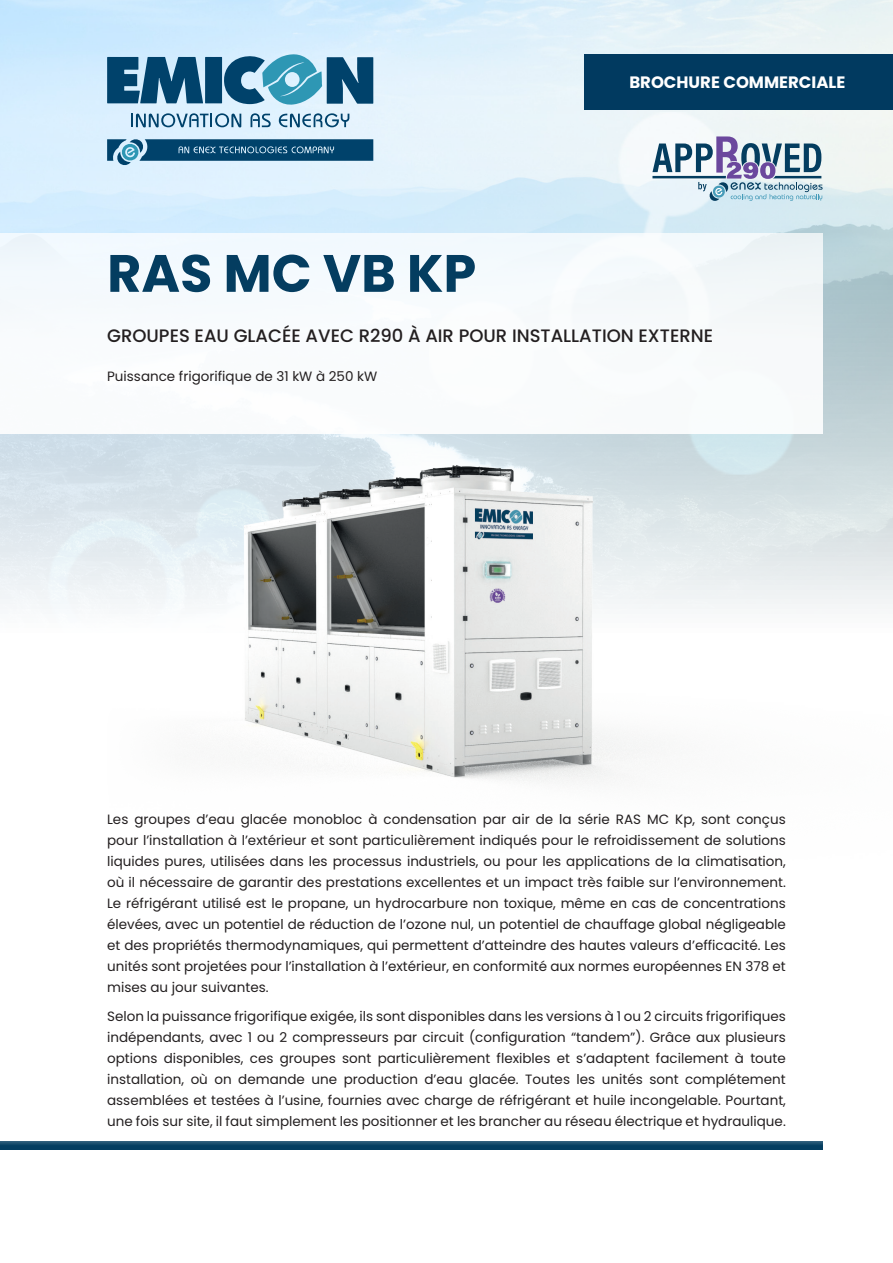
<style>
.page{position:relative;width:893px;height:1263px;background:#fff}
.page>*{position:absolute;margin:0;border:0;box-sizing:border-box;transform-origin:0 0}
.t1{font:700 52.5px "Poppins";color:#043d60}
.t2{font:500 18px "Poppins";color:#231f20}
.t3{font:700 16.5px "Poppins";color:#fff}
.t4{font:13.5px/21px "Poppins";color:#231f20;text-align:justify}
</style>
<div class="page">
<img style="left:0;top:0;width:893px;height:1150px">
<div style="left:0;top:234px;width:823px;height:200px;background:#f4fafd"></div>
<img style="left:0;top:335px;width:893px;height:588px">
<svg style="left:0;top:1141px;width:823px;height:8px;background:#124869"></svg>
<div style="left:585px;top:54px;width:308px;height:55px;background:#013a60"></div>
<svg style="left:107px;top:54px;width:266px;height:52px;background:#5088a6"></svg>
<svg style="left:107px;top:139px;width:266px;height:27px;background:#427797"></svg>
<svg style="left:131px;top:113px;width:110px;height:14px;background:#8bb0c8"></svg>
<svg style="left:251px;top:113px;width:20px;height:14px"></svg>
<svg style="left:279px;top:113px;width:70px;height:14px"></svg>
<svg style="left:652px;top:136px;width:171px;height:65px"></svg>
<p class="t1" style="left:107px;top:243px;width:371px">RAS MC VB KP</p>
<p class="t3" style="left:629px;top:72px;width:217px">BROCHURE COMMERCIALE</p>
<p class="t2" style="left:107px;top:325px;width:608px">GROUPES EAU GLACÉE AVEC R290 À AIR POUR INSTALLATION EXTERNE</p>
<p class="t4" style="left:107px;top:366px;width:272px">Puissance frigorifique de 31 kW à 250 kW</p>
<p class="t4" style="left:107px;top:808px;width:680px">Les groupes d’eau glacée monobloc à condensation par air de la série RAS MC Kp, sont conçus pour l’installation à l’extérieur et sont particulièrement indiqués pour le refroidissement de solutions liquides pures, utilisées dans les processus industriels, ou pour les applications de la climatisation, où il nécessaire de garantir des prestations excellentes et un impact très faible sur l’environnement.<br>Le réfrigérant utilisé est le propane, un hydrocarbure non toxique, même en cas de concentrations élevées, avec un potentiel de réduction de l’ozone nul, un potentiel de chauffage global négligeable et des propriétés thermodynamiques, qui permettent d’atteindre des hautes valeurs d’efficacité. Les unités sont projetées pour l’installation à l’extérieur, en conformité aux normes européennes EN 378 et mises au jour suivantes.</p>
<p class="t4" style="left:107px;top:1006px;width:680px">Selon la puissance frigorifique exigée, ils sont disponibles dans les versions à 1 ou 2 circuits frigorifiques indépendants, avec 1 ou 2 compresseurs par circuit (configuration “tandem”). Grâce aux plusieurs options disponibles, ces groupes sont particulièrement flexibles et s’adaptent facilement à toute installation, où on demande une production d’eau glacée. Toutes les unités sont complétement assemblées et testées à l’usine, fournies avec charge de réfrigérant et huile incongelable. Pourtant, une fois sur site, il faut simplement les positionner et les brancher au réseau électrique et hydraulique.</p>
</div>
